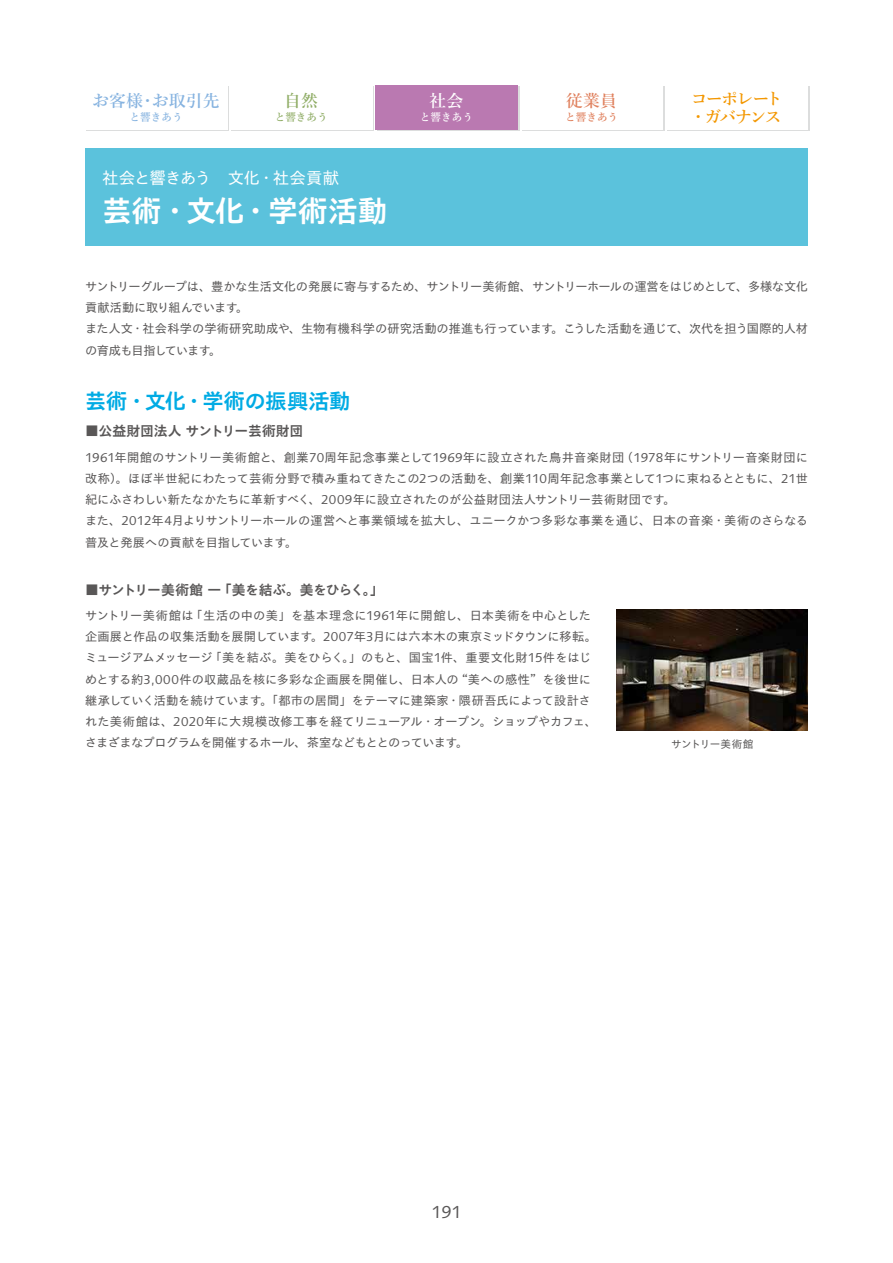
<style>
.page{position:relative;width:893px;height:1263px;background:#fff}
.page>*{position:absolute;margin:0;border:0;box-sizing:border-box;transform-origin:0 0}
.t1{font:700 29.7px "Suntory Gothic";color:#fff}
.t2{font:700 21.3px "Suntory Gothic";letter-spacing:-.005em;color:#00abe4}
.t3{font:700 16.95px/18px "Suntory Mincho";letter-spacing:-.11em;color:#f39700}
.t4{font:700 16.95px "Suntory Mincho";color:#86b3e0}
.t5{font:700 16.95px "Suntory Mincho";color:#e0815e}
.t6{font:700 16.95px "Suntory Mincho";color:#fff}
.t7{font:700 16.95px "Suntory Mincho";color:#90ad66}
.t8{font:16.5px "Suntory Gothic";letter-spacing:-.045em;color:#fff}
.t9{font:16.5px "Suntory Gothic";color:#595757}
.t10{font:700 13.8px "Suntory Gothic";letter-spacing:-.055em;color:#595757}
.t11{font:700 13.8px "Suntory Gothic";letter-spacing:-.02em;color:#595757}
.t12{font:12.15px/21.3px "Suntory Gothic";letter-spacing:-.015em;color:#595757}
.t13{font:12.15px/21.3px "Suntory Gothic";letter-spacing:-.035em;color:#595757}
.t14{font:10.65px "Suntory Gothic";letter-spacing:-.055em;color:#595757}
.t15{font:700 10.65px "Suntory Mincho";color:#fff}
.t16{font:700 10.65px "Suntory Mincho";color:#e0815e}
.t17{font:700 10.65px "Suntory Mincho";color:#86b3e0}
.t18{font:700 10.65px "Suntory Mincho";color:#90ad66}
</style>
<div class="page">
<div style="left:85px;top:148px;width:723px;height:98px;background:#5bc2dc"></div>
<img style="left:617px;top:609px;width:191px;height:122px">
<div style="left:377px;top:87px;width:142px;height:44px;background:#ba79b1"></div>
<div style="left:375px;top:85px;width:142px;height:45px;background:#ba79b1"></div>
<div style="left:522px;top:87px;width:142px;height:44px;background:#dcdddd"></div>
<div style="left:521px;top:85px;width:142px;height:45px;background:#fff"></div>
<div style="left:667px;top:87px;width:142px;height:44px;background:#dcdddd"></div>
<div style="left:666px;top:85px;width:142px;height:45px;background:#fff"></div>
<h3 class="t4" style="left:92px;top:93px;width:129px">お客様・お取引先</h3>
<p class="t17" style="left:129px;top:112px;width:55px">と響きあう</p>
<h3 class="t7" style="left:284px;top:93px;width:36px">自然</h3>
<p class="t18" style="left:275px;top:112px;width:55px">と響きあう</p>
<h3 class="t8" style="left:102px;top:169px;width:239px">社会と響きあう　文化・社会貢献</h3>
<h1 class="t1" style="left:102px;top:195px;width:287px">芸術・文化・学術活動</h1>
<h3 class="t6" style="left:429px;top:93px;width:36px">社会</h3>
<p class="t15" style="left:420px;top:112px;width:55px">と響きあう</p>
<h3 class="t5" style="left:566px;top:93px;width:53px">従業員</h3>
<p class="t16" style="left:565px;top:112px;width:55px">と響きあう</p>
<h3 class="t3" style="left:690px;top:91px;width:94px">コーポレート・ガバナンス</h3>
<p class="t13" style="left:85px;top:277px;width:724px">サントリーグループは、豊かな生活文化の発展に寄与するため、サントリー美術館、サントリーホールの運営をはじめとして、多様な文化貢献活動に取り組んでいます。<br>また人文・社会科学の学術研究助成や、生物有機科学の研究活動の推進も行っています。こうした活動を通じて、次代を担う国際的人材の育成も目指しています。</p>
<h2 class="t2" style="left:85px;top:390px;width:267px">芸術・文化・学術の振興活動</h2>
<p class="t11" style="left:85px;top:424px;width:220px">■公益財団法人 サントリー芸術財団</p>
<p class="t12" style="left:85px;top:447px;width:724px">1961年開館のサントリー美術館と、創業70周年記念事業として1969年に設立された鳥井音楽財団（1978年にサントリー音楽財団に改称）。ほぼ半世紀にわたって芸術分野で積み重ねてきたこの2つの活動を、創業110周年記念事業として1つに束ねるとともに、21世紀にふさわしい新たなかたちに革新すべく、2009年に設立されたのが公益財団法人サントリー芸術財団です。<br>また、2012年4月よりサントリーホールの運営へと事業領域を拡大し、ユニークかつ多彩な事業を通じ、日本の音楽・美術のさらなる普及と発展への貢献を目指しています。</p>
<p class="t10" style="left:85px;top:583px;width:300px">■サントリー美術館 ― 「美を結ぶ。美をひらく。」</p>
<p class="t12" style="left:85px;top:606px;width:514px">サントリー美術館は「生活の中の美」を基本理念に1961年に開館し、日本美術を中心とした企画展と作品の収集活動を展開しています。2007年3月には六本木の東京ミッドタウンに移転。ミュージアムメッセージ「美を結ぶ。美をひらく。」のもと、国宝1件、重要文化財15件をはじめとする約3,000件の収蔵品を核に多彩な企画展を開催し、日本人の“美への感性”を後世に継承していく活動を続けています。「都市の居間」をテーマに建築家・隈研吾氏によって設計された美術館は、2020年に大規模改修工事を経てリニューアル・オープン。ショップやカフェ、さまざまなプログラムを開催するホール、茶室などもととのっています。</p>
<p class="t14" style="left:671px;top:739px;width:84px">サントリー美術館</p>
<h3 class="t9" style="left:431px;top:1204px;width:32px">191</h3>
</div>
